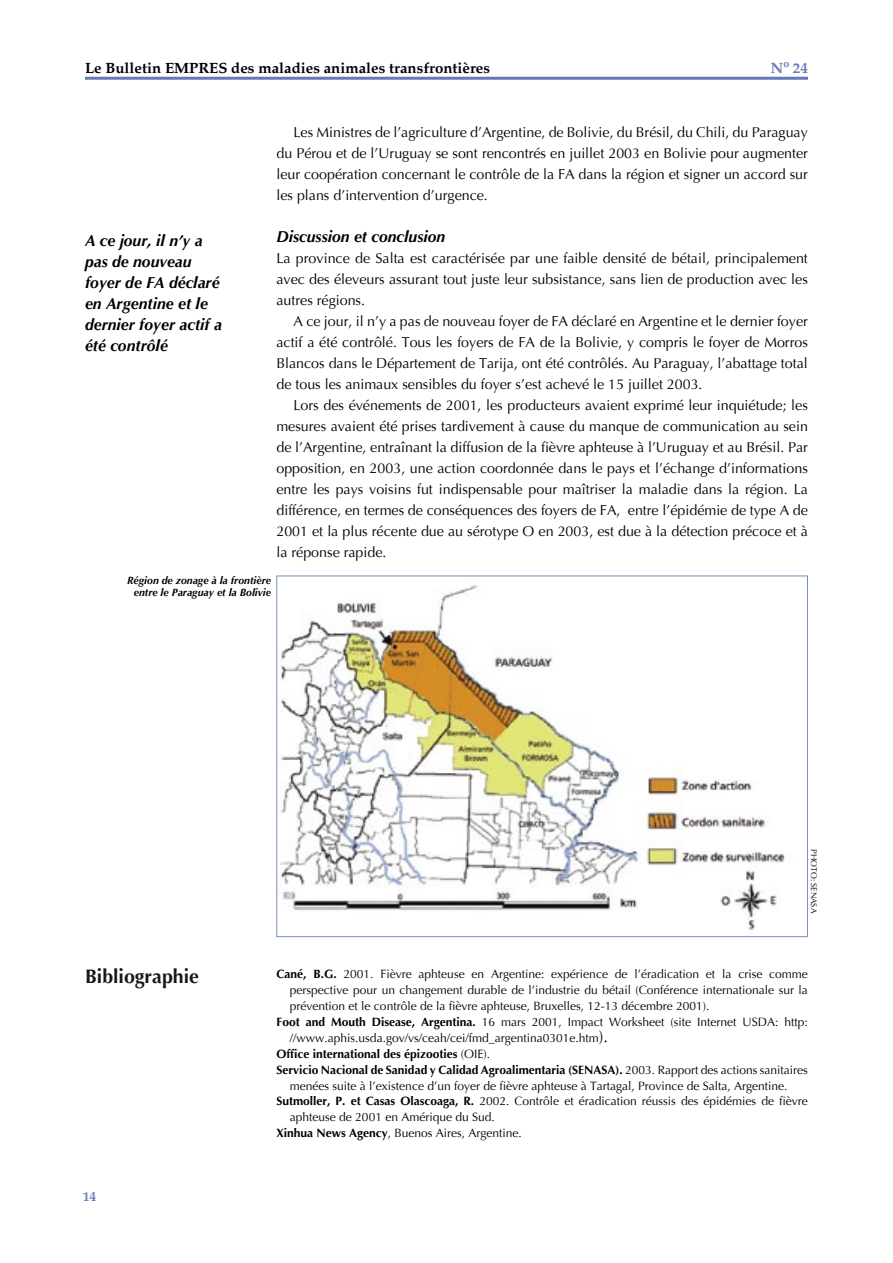
<style>
.page{position:relative;width:893px;height:1263px;background:#fff}
.page>*{position:absolute;margin:0;border:0;box-sizing:border-box;transform-origin:0 0}
.t1{font:700 19.5px "Optima";color:#191919}
.t2{font:italic 700 15.75px/21px "Optima";color:#000}
.t3{font:700 15px "Palatino";color:#000}
.t4{font:700 15px "Palatino";color:#667ab7}
.t5{font:14.25px/21px "Optima";color:#000;text-align:justify}
.t6{font:700 13.5px "Palatino";color:#667ab7}
.t7{font:12px "Optima";color:#000}
.t8{font:700 12px "Optima";color:#000}
.t9{font:italic 700 10.5px/12px "Optima";color:#000;text-align:right}
.t10{font:8.25px "Optima";color:#000}
.s1{font-weight:700}
.s2{font-size:16.5px}
.s3{font-weight:400}
</style>
<div class="page">
<hr style="left:85px;top:77px;width:723px;height:3px;background:#667ab7">
<img style="left:279px;top:585px;width:506px;height:345px">
<p class="t3" style="left:85px;top:59px;width:406px">Le Bulletin EMPRES des maladies animales transfrontières</p>
<p class="t4" style="left:771px;top:59px;width:39px">N<sup>o</sup> 24</p>
<p class="t2" style="left:85px;top:230px;width:139px">A ce jour, il n’y a pas de nouveau foyer de FA déclaré en Argentine et le dernier foyer actif a été contrôlé</p>
<p class="t5" style="left:276px;top:122px;width:533px;text-indent:17px">Les Ministres de l’agriculture d’Argentine, de Bolivie, du Brésil, du Chili, du Paraguay du Pérou et de l’Uruguay se sont rencontrés en juillet 2003 en Bolivie pour augmenter leur coopération concernant le contrôle de la FA dans la région et signer un accord sur les plans d’intervention d’urgence.</p>
<p class="t2" style="left:276px;top:226px;width:170px">Discussion et conclusion</p>
<p class="t5" style="left:276px;top:248px;width:533px">La province de Salta est caractérisée par une faible densité de bétail, principalement avec des éleveurs assurant tout juste leur subsistance, sans lien de production avec les autres régions.</p>
<p class="t5" style="left:276px;top:311px;width:533px;text-indent:17px">A ce jour, il n’y a pas de nouveau foyer de FA déclaré en Argentine et le dernier foyer actif a été contrôlé. Tous les foyers de FA de la Bolivie, y compris le foyer de Morros Blancos dans le Département de Tarija, ont été contrôlés. Au Paraguay, l’abattage total de tous les animaux sensibles du foyer s’est achevé le 15 juillet 2003.</p>
<p class="t5" style="left:276px;top:395px;width:533px;text-indent:17px">Lors des événements de 2001, les producteurs avaient exprimé leur inquiétude; les mesures avaient été prises tardivement à cause du manque de communication au sein de l’Argentine, entraînant la diffusion de la fièvre aphteuse à l’Uruguay et au Brésil. Par opposition, en 2003, une action coordonnée dans le pays et l’échange d’informations entre les pays voisins fut indispensable pour maîtriser la maladie dans la région. La différence, en termes de conséquences des foyers de FA, entre l’épidémie de type A de 2001 et la plus récente due au sérotype O en 2003, est due à la détection précoce et à la réponse rapide.</p>
<p class="t9" style="left:127px;top:575px;width:145px">Région de zonage à la frontière entre le Paraguay et la Bolivie</p>
<p class="t10" style="left:819px;top:849px;width:65px;rotate:90deg">PHOTO: SENASA</p>
<h1 class="t1" style="left:85px;top:963px;width:115px">Bibliographie</h1>
<p class="t6" style="left:83px;top:1188px;width:15px">14</p>
<p class="t7" style="left:276px;top:966px;width:533px"><span class="s1">Cané, B.G.</span> 2001. Fièvre aphteuse en Argentine: expérience de l’éradication et la crise comme</p>
<p class="t7" style="left:290px;top:982px;width:519px">perspective pour un changement durable de l’industrie du bétail (Conférence internationale sur la</p>
<p class="t7" style="left:290px;top:998px;width:421px">prévention et le contrôle de la fièvre aphteuse, Bruxelles, 12-13 décembre 2001).</p>
<p class="t7" style="left:276px;top:1014px;width:533px"><span class="s1">Foot and Mouth Disease, Argentina.</span> 16 mars 2001, Impact Worksheet (site Internet USDA: http:</p>
<p class="t7" style="left:290px;top:1030px;width:319px">//www.aphis.usda.gov/vs/ceah/cei/fmd_argentina0301e.htm<span class="s2">).</span></p>
<p class="t8" style="left:276px;top:1046px;width:215px">Office international des épizooties <span class="s3">(OIE).</span></p>
<p class="t8" style="left:276px;top:1062px;width:533px">Servicio Nacional de Sanidad y Calidad Agroalimentaria (SENASA). <span class="s3">2003. Rapport des actions sanitaires</span></p>
<p class="t7" style="left:290px;top:1078px;width:499px">menées suite à l’existence d’un foyer de fièvre aphteuse à Tartagal, Province de Salta, Argentine.</p>
<p class="t7" style="left:276px;top:1094px;width:533px"><span class="s1">Sutmoller, P. et Casas Olascoaga, R.</span> 2002. Contrôle et éradication réussis des épidémies de fièvre</p>
<p class="t7" style="left:290px;top:1110px;width:206px">aphteuse de 2001 en Amérique du Sud.</p>
<p class="t7" style="left:276px;top:1125px;width:247px"><span class="s1">Xinhua News Agency</span>, Buenos Aires, Argentine.</p>
</div>
